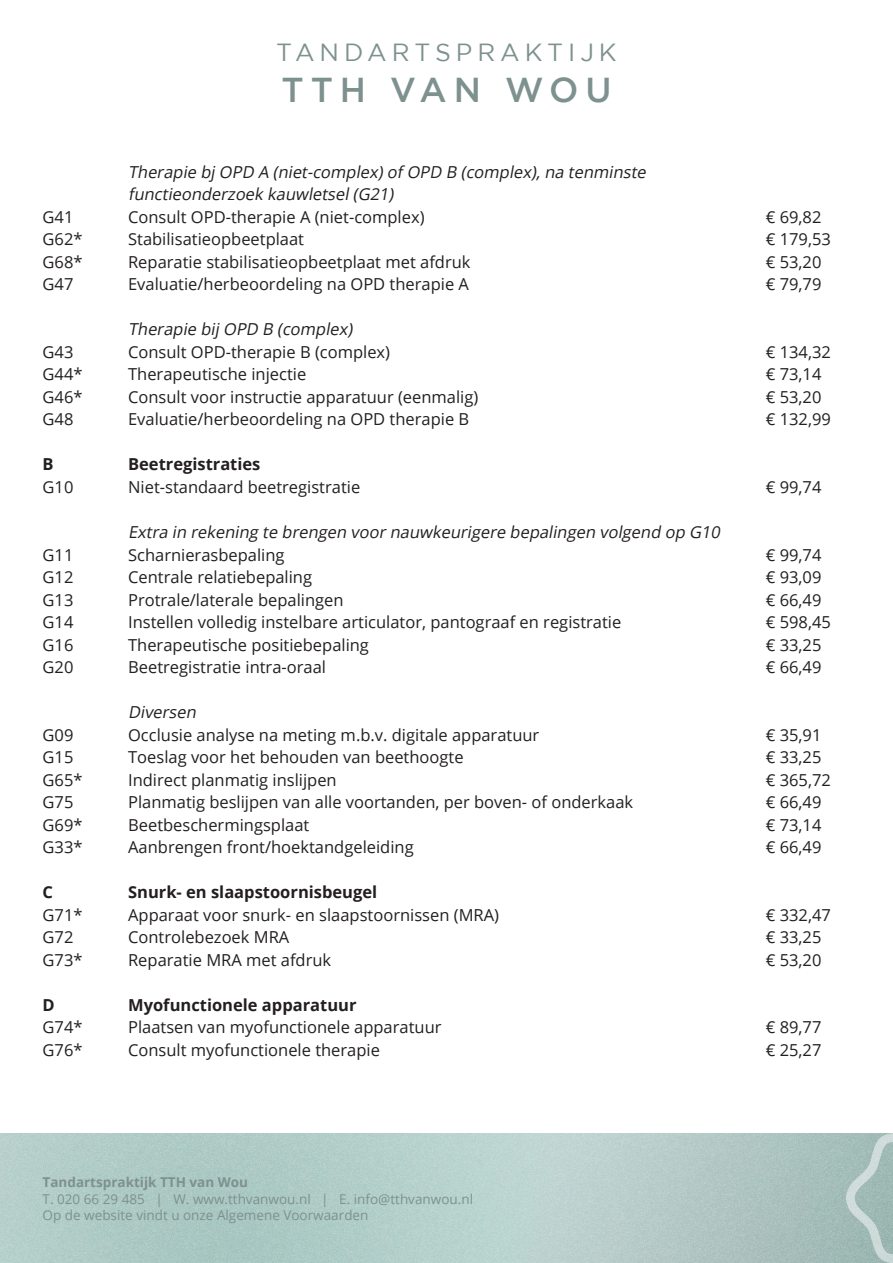
<style>
.page{position:relative;width:893px;height:1263px;background:#fff}
.page>*{position:absolute;margin:0;border:0;box-sizing:border-box;transform-origin:0 0}
.t1{font:500 34.5px "Gotham";letter-spacing:.2em;color:#7d918f}
.t2{font:24.75px "Gotham";letter-spacing:.2em;color:#7d918f}
.Body_text{font:16.5px "Open Sans";color:#231f20}
.Body_text-2{font:italic 16.5px/22.5px "Open Sans";color:#231f20}
.Body_text-3{font:700 16.5px "Open Sans";color:#231f20}
.t3{font:13.5px/16.5px "Open Sans";color:#7d918f}
.t4{font:700 13.5px "Open Sans";color:#7d918f}
</style>
<div class="page">
<img style="left:0;top:1133px;width:846px;height:130px">
<svg style="left:846px;top:1133px;width:47px;height:130px;background:#a9c0bc"></svg>
<h2 class="t2" style="left:276px;top:38px;width:342px">TANDARTSPRAKTIJK</h2>
<h1 class="t1" style="left:281px;top:71px;width:332px">TTH VAN WOU</h1>
<p class="Body_text-2" style="left:128px;top:160px;width:523px">Therapie bj OPD A (niet-complex)of OPD B (complex),na tenminste functieonderzoek kauwletsel(G21)</p>
<p class="Body_text" style="left:43px;top:206px;width:32px">G41</p>
<p class="Body_text" style="left:128px;top:206px;width:298px">Consult OPD-therapie A (niet-complex)</p>
<p class="Body_text" style="left:766px;top:206px;width:57px">€ 69,82</p>
<p class="Body_text" style="left:43px;top:228px;width:41px">G62*</p>
<p class="Body_text" style="left:128px;top:228px;width:177px">Stabilisatieopbeetplaat</p>
<p class="Body_text" style="left:766px;top:228px;width:67px">€ 179,53</p>
<p class="Body_text" style="left:43px;top:251px;width:41px">G68*</p>
<p class="Body_text" style="left:128px;top:251px;width:344px">Reparatie stabilisatieopbeetplaat met afdruk</p>
<p class="Body_text" style="left:766px;top:251px;width:57px">€ 53,20</p>
<p class="Body_text" style="left:43px;top:273px;width:32px">G47</p>
<p class="Body_text" style="left:128px;top:273px;width:342px">Evaluatie/herbeoordeling na OPD therapie A</p>
<p class="Body_text" style="left:766px;top:273px;width:57px">€ 79,79</p>
<p class="Body_text-2" style="left:128px;top:318px;width:230px">Therapie bij OPD B (complex)</p>
<p class="Body_text" style="left:43px;top:341px;width:32px">G43</p>
<p class="Body_text" style="left:128px;top:341px;width:263px">Consult OPD-therapie B (complex)</p>
<p class="Body_text" style="left:766px;top:341px;width:67px">€ 134,32</p>
<p class="Body_text" style="left:43px;top:363px;width:41px">G44*</p>
<p class="Body_text" style="left:128px;top:363px;width:180px">Therapeutische injectie</p>
<p class="Body_text" style="left:766px;top:363px;width:57px">€ 73,14</p>
<p class="Body_text" style="left:43px;top:386px;width:41px">G46*</p>
<p class="Body_text" style="left:128px;top:386px;width:352px">Consult voor instructie apparatuur (eenmalig)</p>
<p class="Body_text" style="left:766px;top:386px;width:57px">€ 53,20</p>
<p class="Body_text" style="left:43px;top:408px;width:32px">G48</p>
<p class="Body_text" style="left:128px;top:408px;width:343px">Evaluatie/herbeoordeling na OPD therapie B</p>
<p class="Body_text" style="left:766px;top:408px;width:67px">€ 132,99</p>
<p class="Body_text-3" style="left:43px;top:453px;width:13px">B</p>
<p class="Body_text-3" style="left:128px;top:453px;width:134px">Beetregistraties</p>
<p class="Body_text" style="left:43px;top:476px;width:32px">G10</p>
<p class="Body_text" style="left:128px;top:476px;width:234px">Niet-standaard beetregistratie</p>
<p class="Body_text" style="left:766px;top:476px;width:57px">€ 99,74</p>
<p class="Body_text-2" style="left:128px;top:520px;width:597px">Extra in rekening te brengen voornauwkeurigere bepalingen volgend op G10</p>
<p class="Body_text" style="left:43px;top:543px;width:32px">G11</p>
<p class="Body_text" style="left:128px;top:543px;width:158px">Scharnierasbepaling</p>
<p class="Body_text" style="left:766px;top:543px;width:57px">€ 99,74</p>
<p class="Body_text" style="left:43px;top:566px;width:32px">G12</p>
<p class="Body_text" style="left:128px;top:566px;width:186px">Centrale relatiebepaling</p>
<p class="Body_text" style="left:766px;top:566px;width:57px">€ 93,09</p>
<p class="Body_text" style="left:43px;top:588px;width:32px">G13</p>
<p class="Body_text" style="left:128px;top:588px;width:217px">Protrale/laterale bepalingen</p>
<p class="Body_text" style="left:766px;top:588px;width:57px">€ 66,49</p>
<p class="Body_text" style="left:43px;top:611px;width:32px">G14</p>
<p class="Body_text" style="left:128px;top:611px;width:495px">Instellen volledig instelbare articulator, pantograaf en registratie</p>
<p class="Body_text" style="left:766px;top:611px;width:67px">€ 598,45</p>
<p class="Body_text" style="left:43px;top:633px;width:32px">G16</p>
<p class="Body_text" style="left:128px;top:633px;width:242px">Therapeutische positiebepaling</p>
<p class="Body_text" style="left:766px;top:633px;width:57px">€ 33,25</p>
<p class="Body_text" style="left:43px;top:656px;width:32px">G20</p>
<p class="Body_text" style="left:128px;top:656px;width:199px">Beetregistratie intra-oraal</p>
<p class="Body_text" style="left:766px;top:656px;width:57px">€ 66,49</p>
<p class="Body_text-2" style="left:128px;top:700px;width:73px">Diversen</p>
<p class="Body_text" style="left:43px;top:723px;width:32px">G09</p>
<p class="Body_text" style="left:128px;top:723px;width:413px">Occlusie analyse na meting m.b.v. digitale apparatuur</p>
<p class="Body_text" style="left:766px;top:723px;width:57px">€ 35,91</p>
<p class="Body_text" style="left:43px;top:746px;width:32px">G15</p>
<p class="Body_text" style="left:128px;top:746px;width:337px">Toeslag voor het behouden van beethoogte</p>
<p class="Body_text" style="left:766px;top:746px;width:57px">€ 33,25</p>
<p class="Body_text" style="left:43px;top:768px;width:41px">G65*</p>
<p class="Body_text" style="left:128px;top:768px;width:210px">Indirect planmatig inslijpen</p>
<p class="Body_text" style="left:766px;top:768px;width:67px">€ 365,72</p>
<p class="Body_text" style="left:43px;top:791px;width:32px">G75</p>
<p class="Body_text" style="left:128px;top:791px;width:507px">Planmatig beslijpen van alle voortanden, per boven- of onderkaak</p>
<p class="Body_text" style="left:766px;top:791px;width:57px">€ 66,49</p>
<p class="Body_text" style="left:43px;top:813px;width:41px">G69*</p>
<p class="Body_text" style="left:128px;top:813px;width:183px">Beetbeschermingsplaat</p>
<p class="Body_text" style="left:766px;top:813px;width:57px">€ 73,14</p>
<p class="Body_text" style="left:43px;top:836px;width:41px">G33*</p>
<p class="Body_text" style="left:128px;top:836px;width:287px">Aanbrengen front/hoektandgeleiding</p>
<p class="Body_text" style="left:766px;top:836px;width:57px">€ 66,49</p>
<p class="Body_text-3" style="left:43px;top:880px;width:12px">C</p>
<p class="Body_text-3" style="left:128px;top:880px;width:251px">Snurk- en slaapstoornisbeugel</p>
<p class="Body_text" style="left:43px;top:903px;width:41px">G71*</p>
<p class="Body_text" style="left:128px;top:903px;width:372px">Apparaat voor snurk- en slaapstoornissen (MRA)</p>
<p class="Body_text" style="left:766px;top:903px;width:67px">€ 332,47</p>
<p class="Body_text" style="left:43px;top:926px;width:32px">G72</p>
<p class="Body_text" style="left:128px;top:926px;width:163px">Controlebezoek MRA</p>
<p class="Body_text" style="left:766px;top:926px;width:57px">€ 33,25</p>
<p class="Body_text" style="left:43px;top:948px;width:41px">G73*</p>
<p class="Body_text" style="left:128px;top:948px;width:205px">Reparatie MRA met afdruk</p>
<p class="Body_text" style="left:766px;top:948px;width:57px">€ 53,20</p>
<p class="Body_text-3" style="left:43px;top:993px;width:14px">D</p>
<p class="Body_text-3" style="left:128px;top:993px;width:230px">Myofunctionele apparatuur</p>
<p class="Body_text" style="left:43px;top:1016px;width:41px">G74*</p>
<p class="Body_text" style="left:128px;top:1016px;width:315px">Plaatsen van myofunctionele apparatuur</p>
<p class="Body_text" style="left:766px;top:1016px;width:57px">€ 89,77</p>
<p class="Body_text" style="left:43px;top:1038px;width:41px">G76*</p>
<p class="Body_text" style="left:128px;top:1038px;width:253px">Consult myofunctionele therapie</p>
<p class="Body_text" style="left:766px;top:1038px;width:57px">€ 25,27</p>
<p class="t4" style="left:43px;top:1173px;width:207px">Tandartspraktijk TTH van Wou</p>
<p class="t3" style="left:43px;top:1190px;width:432px">T. 020 66 29 485 | W. www.tthvanwou.nl | E. info@tthvanwou.nl<br>Op de website vindt u onze Algemene Voorwaarden</p>
</div>
